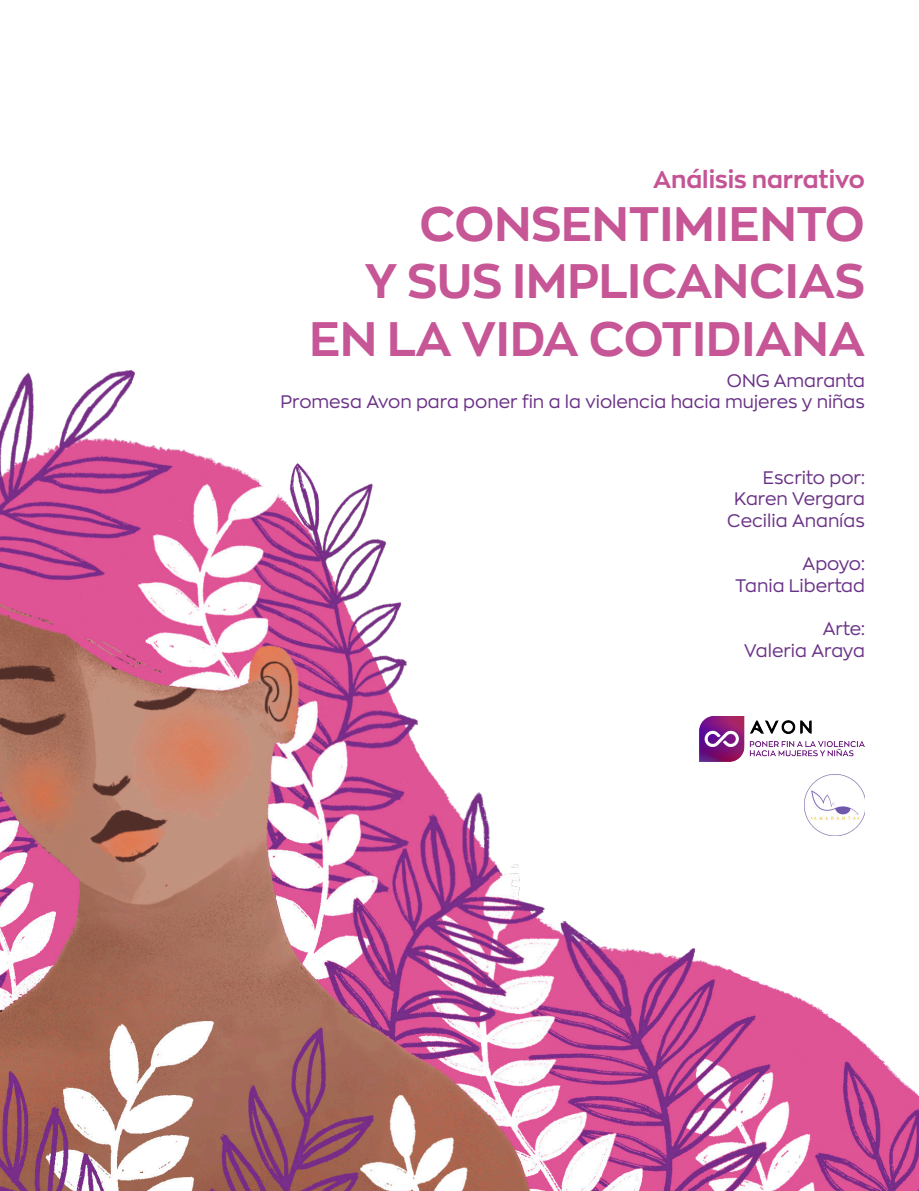
<style>
.page{position:relative;width:919px;height:1191px;background:#fff}
.page>*{position:absolute;margin:0;border:0;box-sizing:border-box;transform-origin:0 0}
.t1{font:700 48px/57.6px "Zona Pro";color:#c65695;text-align:right}
.t2{font:700 24px "Zona Pro";color:#c55495}
.t3{font:18px/21.6px "Zona Pro";color:#6b3387;text-align:right}
.t4{font:18px/21.6px "Zona Pro";color:#6a3286;text-align:right}
</style>
<div class="page">
<img style="left:0;top:370px;width:918px;height:821px">
<img style="left:699px;top:716px;width:165px;height:45px">
<img style="left:804px;top:774px;width:60px;height:61px">
<h2 class="t2" style="left:653px;top:164px;width:213px">Análisis narrativo</h2>
<h1 class="t1" style="left:309px;top:194px;width:557px">CONSENTIMIENTO<br>Y SUS IMPLICANCIAS<br>EN LA VIDA COTIDIANA</h1>
<p class="t4" style="left:280px;top:369px;width:586px">ONG Amaranta<br>Promesa Avon para poner fin a la violencia hacia mujeres y niñas</p>
<p class="t3" style="left:727px;top:466px;width:139px">Escrito por:<br>Karen Vergara<br>Cecilia Ananías</p>
<p class="t3" style="left:735px;top:552px;width:131px">Apoyo:<br>Tania Libertad</p>
<p class="t3" style="left:744px;top:617px;width:122px">Arte:<br>Valeria Araya</p>
</div>
